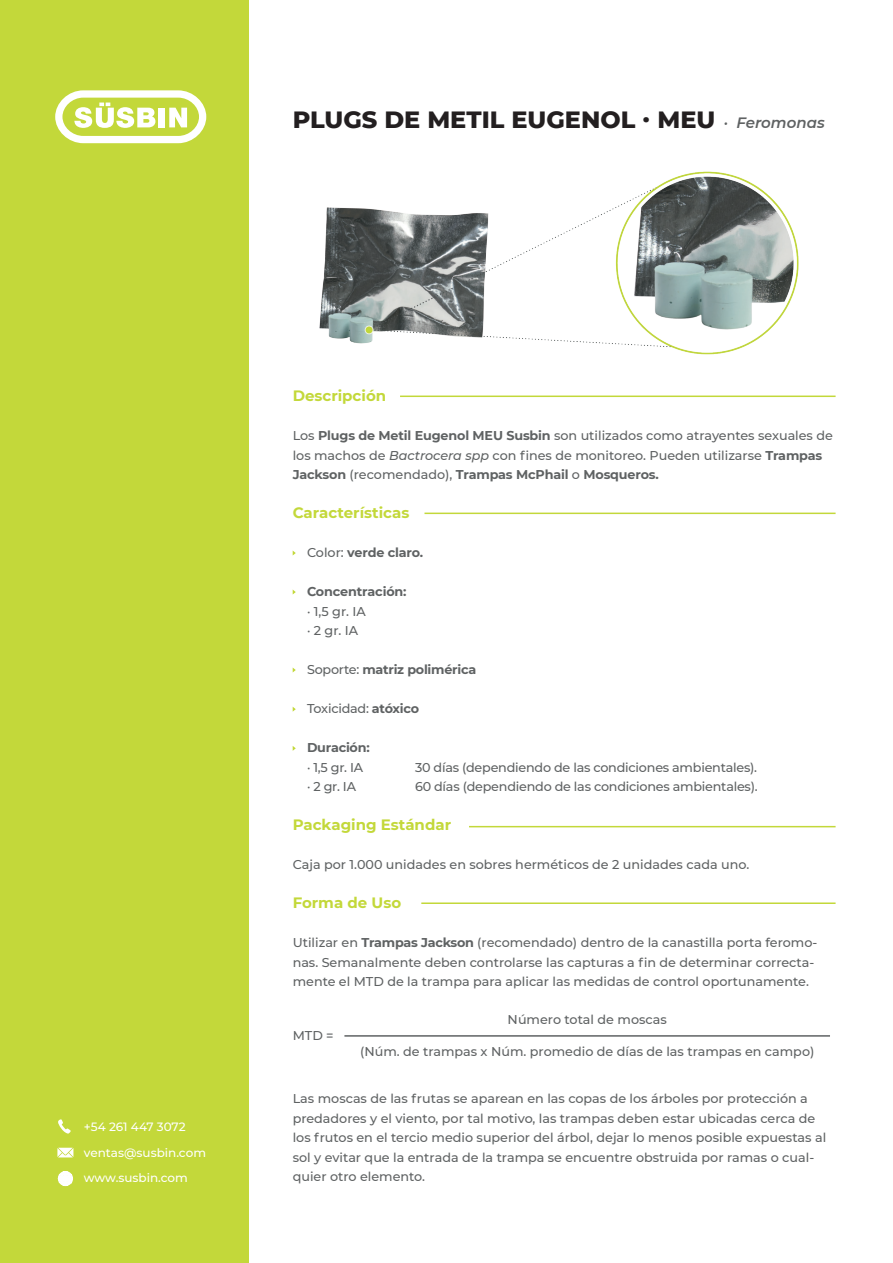
<style>
.page{position:relative;width:893px;height:1263px;background:#fff}
.page>*{position:absolute;margin:0;border:0;box-sizing:border-box;transform-origin:0 0}
.t1{font:800 24px "Montserrat";color:#231f20}
.t2{font:700 15px "Montserrat";color:#c3d83a}
.t3{font:italic 600 15px "Montserrat";color:#5f6263}
.t4{font:500 12.75px/19.5px "Montserrat";color:#5f6263}
.t5{font:500 12.75px "Montserrat";letter-spacing:-.02em;color:#5f6263}
.t6{font:700 12.75px "Montserrat";letter-spacing:-.02em;color:#5f6263}
.t7{font:500 12px/26.2px "Montserrat";color:#fff}
.s1{font-weight:700}
.s2{font-style:italic}
.s3{font-weight:500}
</style>
<div class="page">
<div style="left:0;top:0;width:248px;height:1263px;background:#c3d83a"></div>
<svg style="left:55px;top:90px;width:151px;height:53px"></svg>
<svg style="left:58px;top:1119px;width:13px;height:14px"></svg>
<svg style="left:57px;top:1148px;width:16px;height:9px"></svg>
<svg style="left:58px;top:1171px;width:15px;height:14px"></svg>
<hr style="left:400px;top:395px;width:436px;height:2px;background:#c3d83a">
<hr style="left:469px;top:826px;width:367px;height:1px;background:#c3d83a">
<hr style="left:424px;top:513px;width:412px;height:1px;background:#c3d83a">
<hr style="left:421px;top:902px;width:415px;height:2px;background:#c3d83a">
<hr style="left:344px;top:1035px;width:486px;height:2px;background:#5f6263">
<img style="left:319px;top:171px;width:480px;height:184px">
<h1 class="t1" style="left:293px;top:102px;width:424px">PLUGS DE METIL EUGENOL · MEU</h1>
<p class="t3" style="left:724px;top:112px;width:102px">· Feromonas</p>
<p class="t7" style="left:84px;top:1113px;width:124px">+54 261 447 3072 ventas@susbin.com</p>
<p class="t7" style="left:84px;top:1164px;width:105px">www.susbin.com</p>
<p class="t2" style="left:293px;top:385px;width:95px">Descripción</p>
<p class="t4" style="left:293px;top:426px;width:542px">Los <span class="s1">Plugs de Metil Eugenol MEU Susbin</span> son utilizados como atrayentes sexuales de los machos de <span class="s2">Bactrocera spp</span> con fines de monitoreo. Pueden utilizarse <span class="s1">Trampas<br>Jackson</span> (recomendado), <span class="s1">Trampas McPhail</span> o <span class="s1">Mosqueros.</span></p>
<p class="t2" style="left:293px;top:502px;width:118px">Características</p>
<p class="t6" style="left:307px;top:544px;width:118px"><span class="s3">Color:</span> verde claro.</p>
<p class="t6" style="left:307px;top:583px;width:101px">Concentración:</p>
<p class="t4" style="left:307px;top:601px;width:60px">· 1,5 gr. IA · 2 gr. IA</p>
<p class="t6" style="left:307px;top:661px;width:171px"><span class="s3">Soporte:</span> matriz polimérica</p>
<p class="t5" style="left:307px;top:700px;width:114px">Toxicidad: <span class="s1">atóxico</span></p>
<p class="t6" style="left:307px;top:739px;width:64px">Duración:</p>
<p class="t4" style="left:307px;top:757px;width:58px">· 1,5 gr. IA</p>
<p class="t5" style="left:415px;top:758px;width:344px">30 días (dependiendo de las condiciones ambientales).</p>
<p class="t4" style="left:307px;top:776px;width:51px">· 2 gr. IA</p>
<p class="t5" style="left:415px;top:778px;width:344px">60 días (dependiendo de las condiciones ambientales).</p>
<p class="t2" style="left:293px;top:814px;width:160px">Packaging Estándar</p>
<p class="t4" style="left:293px;top:855px;width:458px">Caja por 1.000 unidades en sobres herméticos de 2 unidades cada uno.</p>
<p class="t2" style="left:293px;top:892px;width:110px">Forma de Uso</p>
<p class="t4" style="left:293px;top:933px;width:526px">Utilizar en <span class="s1">Trampas Jackson</span> (recomendado) dentro de la canastilla porta feromo&shy;nas. Semanalmente deben controlarse las capturas a fin de determinar correcta&shy;mente el MTD de la trampa para aplicar las medidas de control oportunamente.</p>
<p class="t4" style="left:508px;top:1009px;width:161px">Número total de moscas</p>
<p class="t4" style="left:360px;top:1041px;width:456px">(Núm. de trampas x Núm. promedio de días de las trampas en campo)</p>
<p class="t4" style="left:293px;top:1089px;width:535px">Las moscas de las frutas se aparean en las copas de los árboles por protección a predadores y el viento, por tal motivo, las trampas deben estar ubicadas cerca de los frutos en el tercio medio superior del árbol, dejar lo menos posible expuestas al sol y evitar que la entrada de la trampa se encuentre obstruida por ramas o cual&shy;quier otro elemento.</p>
<p class="t4" style="left:293px;top:1025px;width:43px">MTD =</p>
</div>
